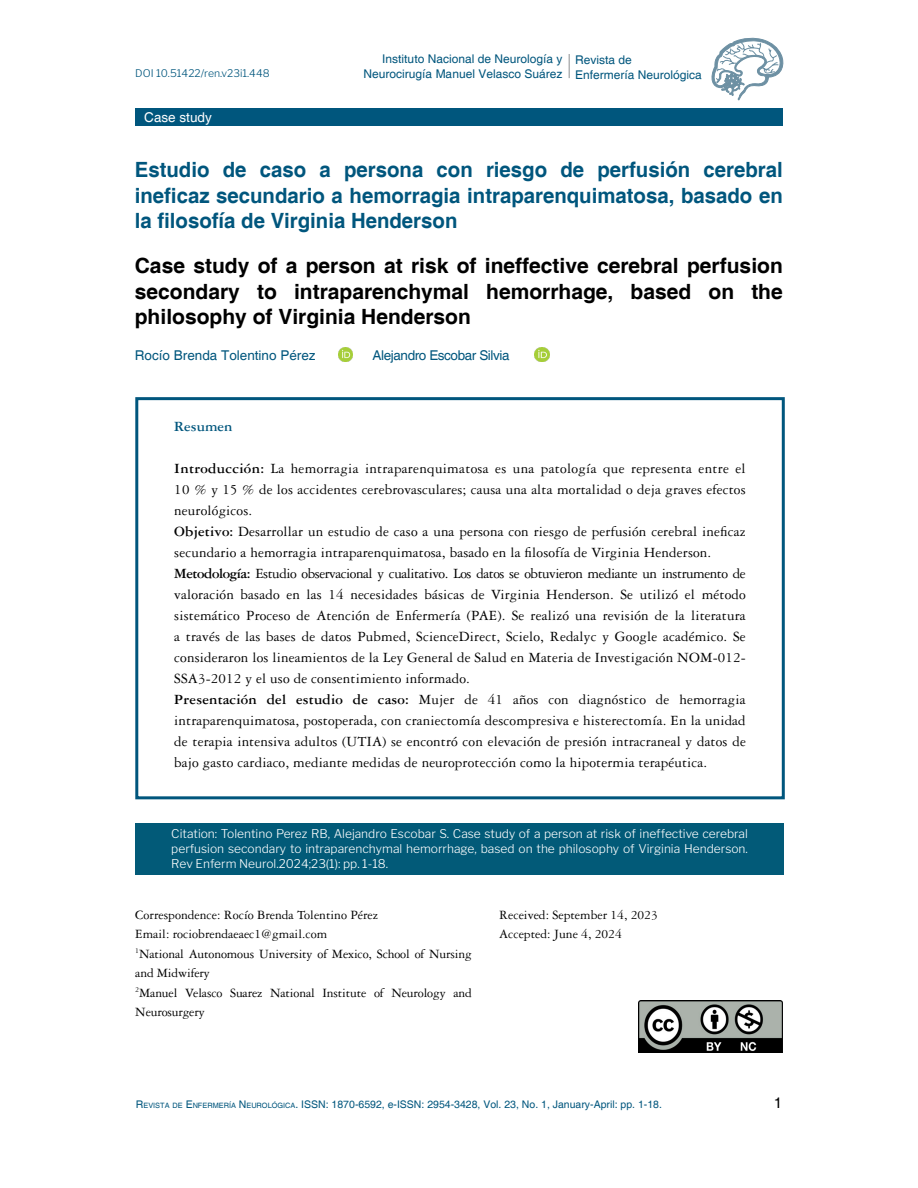
<style>
.page{position:relative;width:918px;height:1188px;background:#fff}
.page>*{position:absolute;margin:0;border:0;box-sizing:border-box;transform-origin:0 0}
.t1{font:700 21px/25.5px "Helvetica";color:#00567d;text-align:justify}
.t2{font:700 21px/25.5px "Helvetica";color:#000;text-align:justify}
.t3{font:15px/21px "Garamond 3 LT Std";letter-spacing:.01em;color:#000}
.t4{font:700 15px "Garamond 3 LT Std";color:#00567d}
.t5{font:15px "Helvetica";color:#000}
.t6{font:13.5px/19.5px "Garamond 3 LT Std";letter-spacing:-.01em;color:#000}
.t7{font:13.5px "Helvetica";color:#00567d}
.t8{font:13.5px "Helvetica";letter-spacing:-.03em;color:#00567d}
.t9{font:13.5px "Helvetica";color:#fff}
.t10{font:300 12px/15px "Libre Franklin";color:#fff;text-align:justify}
.t11{font:12px/15px "Helvetica";color:#00567d;text-align:right}
.t12{font:10.5px "Helvetica";color:#00567d}
.t13{font:300 10.5px "Libre Franklin";color:#00567d}
.s1{font-weight:700}
.s2{font-style:inherit}
.s3{font-size:7.35px}
</style>
<div class="page">
<div style="left:135px;top:108px;width:648px;height:18px;background:#00567d"></div>
<svg style="left:711px;top:37px;width:73px;height:63px"></svg>
<hr style="left:568px;top:54px;width:2px;height:24px;background:#808285">
<div style="left:135px;top:823px;width:649px;height:52px;background:#025a78"></div>
<div style="left:135px;top:397px;width:650px;height:402px;border:3px solid #00567d"></div>
<img style="left:535px;top:347px;width:14px;height:14px">
<img style="left:638px;top:1001px;width:144px;height:51px">
<img style="left:338px;top:347px;width:14px;height:14px">
<p class="t11" style="left:364px;top:52px;width:200px">Instituto Nacional de Neurología y<br>Neurocirugía Manuel Velasco Suárez</p>
<p class="t11" style="left:575px;top:53px;width:58px">Revista de</p>
<p class="t13" style="left:135px;top:67px;width:136px">DOI 10.51422/ren.v23i1.448</p>
<p class="t11" style="left:575px;top:68px;width:128px">Enfermería Neurológica</p>
<p class="t9" style="left:144px;top:110px;width:69px">Case study</p>
<h1 class="t1" style="left:135px;top:158px;width:649px">Estudio de caso a persona con riesgo de perfusión cerebral ineficaz secundario a hemorragia intraparenquimatosa, basado en la filosofía de Virginia Henderson</h1>
<h1 class="t2" style="left:135px;top:254px;width:650px">Case study of a person at risk of ineffective cerebral perfusion secondary to intraparenchymal hemorrhage, based on the philosophy of Virginia Henderson</h1>
<p class="t7" style="left:135px;top:348px;width:182px">Rocío Brenda Tolentino Pérez</p>
<p class="t8" style="left:373px;top:348px;width:139px">Alejandro Escobar Silvia</p>
<p class="t4" style="left:174px;top:418px;width:60px">Resumen</p>
<p class="t3" style="left:174px;top:458px;width:573px"><span class="s1">Introducción:</span> La hemorragia intraparenquimatosa es una patología que representa entre el 10 % y 15 % de los accidentes cerebrovasculares; causa una alta mortalidad o deja graves efectos neurológicos.<br><span class="s1">Objetivo:</span> Desarrollar un estudio de caso a una persona con riesgo de perfusión cerebral ineficaz secundario a hemorragia intraparenquimatosa, basado en la filosofía de Virginia Henderson.<br><span class="s1">Metodología:</span> Estudio observacional y cualitativo. Los datos se obtuvieron mediante un instrumento de valoración basado en las 14 necesidades básicas de Virginia Henderson. Se utilizó el método sistemático Proceso de Atención de Enfermería (PAE). Se realizó una revisión de la literatura a través de las bases de datos Pubmed, ScienceDirect, Scielo, Redalyc y Google académico. Se consideraron los lineamientos de la Ley General de Salud en Materia de Investigación NOM-012- SSA3-2012 y el uso de consentimiento informado.<br><span class="s1">Presentación del estudio de caso:</span> Mujer de 41 años con diagnóstico de hemorragia intraparenquimatosa, postoperada, con craniectomía descompresiva e histerectomía. En la unidad de terapia intensiva adultos (UTIA) se encontró con elevación de presión intracraneal y datos de bajo gasto cardiaco, mediante medidas de neuroprotección como la hipotermia terapéutica.</p>
<p class="t10" style="left:171px;top:826px;width:578px">Citation: Tolentino Perez RB, Alejandro Escobar S. Case study of a person at risk of ineffective cerebral perfusion secondary to intraparenchymal hemorrhage, based on the philosophy of Virginia Henderson.<br>Rev Enferm Neurol.2024;23(1): pp. 1-18.</p>
<p class="t6" style="left:135px;top:905px;width:338px">Correspondence: Rocío Brenda Tolentino Pérez<br>Email: rociobrendaeaec1@gmail.com<br><sup>1</sup>National Autonomous University of Mexico, School of Nursing and Midwifery<br><sup>2</sup>Manuel Velasco Suarez National Institute of Neurology and Neurosurgery</p>
<p class="t6" style="left:499px;top:905px;width:160px">Received: September 14, 2023<br>Accepted: June 4, 2024</p>
<p class="t12" style="left:136px;top:1098px;width:528px"><span class="s2">R</span><span class="s3">EVISTA DE</span> <span class="s2">E</span> <span class="s3">NFERMERÍA</span> <span class="s2">N</span> <span class="s3">EUROLÓGICA</span>. ISSN: 1870-6592, e-ISSN: 2954-3428, Vol. 23, No. 1, January-April: pp. 1-18.</p>
<p class="t5" style="left:774px;top:1094px;width:10px">1</p>
</div>
